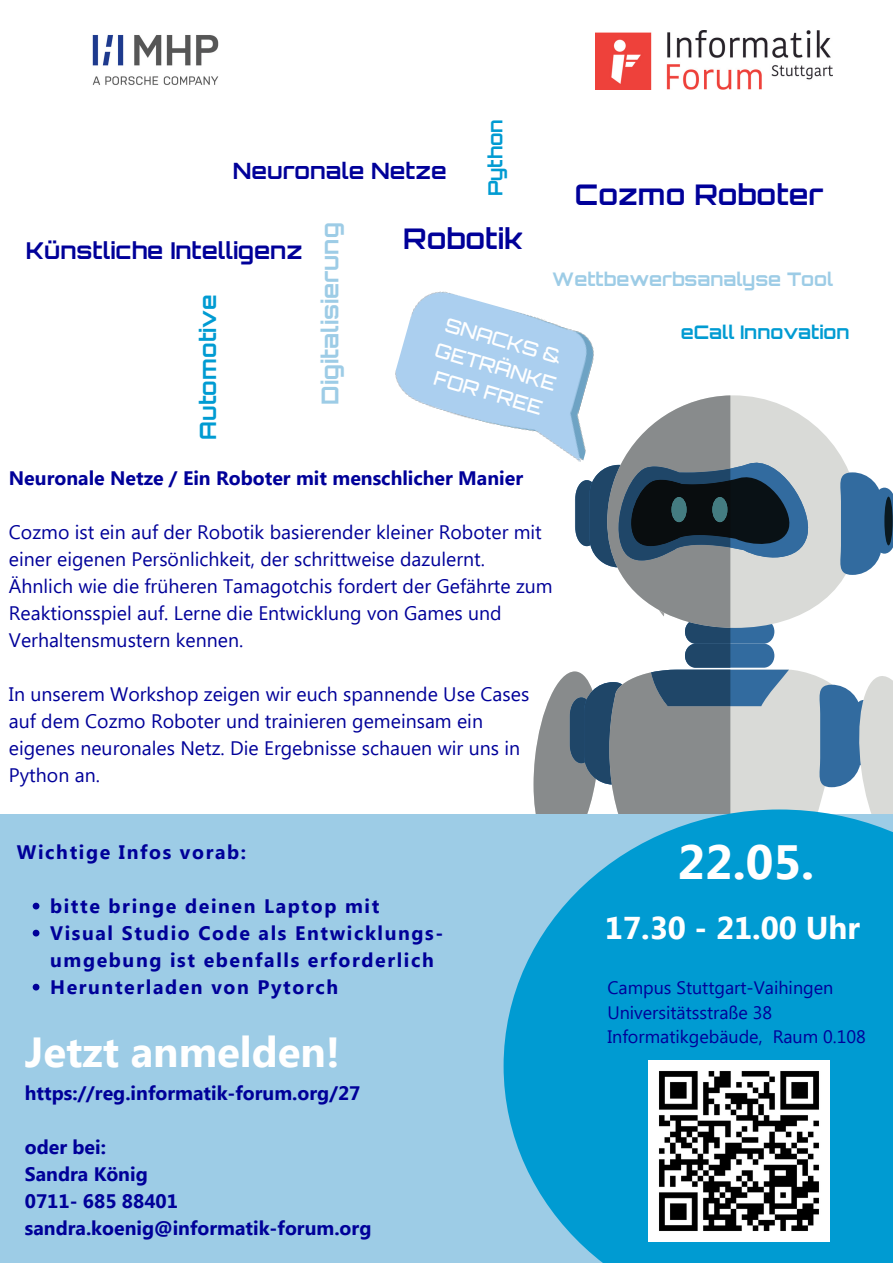
<style>
.page{position:relative;width:893px;height:1263px;background:#fff}
.page>*{position:absolute;margin:0;border:0;box-sizing:border-box;transform-origin:0 0}
.t1{font:700 48px "Segoe UI";color:#fff}
.t2{font:700 42px "Segoe UI";color:#fff}
.t3{font:700 31.5px "Segoe UI";color:#fff}
.t4{font:700 28.5px "Orbitron";color:#009}
.t5{font:700 23.25px "Orbitron";color:#009}
.t6{font:700 23.25px "Orbitron";color:#9dcce6}
.t7{font:700 22.5px "Orbitron";color:#009}
.t8{font:700 22.5px "Orbitron";color:#009bd2}
.t9{font:19.5px/27px "Segoe UI";color:#009}
.t10{font:700 19.5px/27px "Segoe UI";color:#009}
.t11{font:700 19.5px/27px "Segoe UI";letter-spacing:.085em;color:#009}
.t12{font:500 19.5px "Orbitron";color:#fff}
.t13{font:700 19.5px "Orbitron";color:#009bd2}
.t14{font:700 18.75px "Orbitron";color:#9dcce6}
.t15{font:700 18.75px "Orbitron";color:#009bd2}
.t16{font:18px/24.8px "Segoe UI";color:#009}
</style>
<div class="page">
<img style="left:596px;top:31px;width:237px;height:58px">
<img style="left:92px;top:35px;width:127px;height:50px">
<svg style="left:533px;top:395px;width:360px;height:414px"></svg>
<div style="left:712px;top:497px;width:15px;height:25px;background:#447c81;border-radius:50%"></div>
<div style="left:671px;top:497px;width:15px;height:25px;background:#447c81;border-radius:50%"></div>
<div style="left:0;top:814px;width:893px;height:449px;background:#9dcce6"></div>
<svg style="left:503px;top:809px;width:390px;height:454px;fill:#009bd2"></svg>
<img style="left:649px;top:1061px;width:180px;height:180px">
<img style="left:395px;top:291px;width:222px;height:171px">
<svg style="left:33px;top:903px;width:6px;height:6px"></svg>
<svg style="left:33px;top:930px;width:6px;height:6px"></svg>
<svg style="left:33px;top:984px;width:6px;height:6px"></svg>
<p class="t7" style="left:233px;top:157px;width:215px">Neuronale Netze</p>
<p class="t13" style="left:483px;top:196px;width:79px;rotate:-90deg">Python</p>
<h3 class="t4" style="left:575px;top:176px;width:250px">Cozmo Roboter</h3>
<p class="t5" style="left:26px;top:235px;width:278px">Künstliche Intelligenz</p>
<p class="t8" style="left:193px;top:440px;width:147px;rotate:-90deg">Automotive</p>
<p class="t6" style="left:315px;top:405px;width:184px;rotate:-90deg">Digitalisierung</p>
<h3 class="t4" style="left:403px;top:220px;width:121px">Robotik</h3>
<p class="t14" style="left:552px;top:267px;width:282px">Wettbewerbsanalyse Tool</p>
<p class="t15" style="left:681px;top:320px;width:170px">eCall Innovation</p>
<p class="t12" style="left:449px;top:312px;width:122px;rotate:16deg">SNACKS &amp;</p>
<p class="t12" style="left:438px;top:365px;width:114px;rotate:16deg">FOR FREE</p>
<p class="t12" style="left:439px;top:337px;width:127px;rotate:16deg">GETRÄNKE</p>
<p class="t10" style="left:9px;top:464px;width:516px">Neuronale Netze / Ein Roboter mit menschlicher Manier</p>
<p class="t9" style="left:9px;top:518px;width:545px">Cozmo ist ein auf der Robotik basierender kleiner Roboter mit einer eigenen Persönlichkeit, der schrittweise dazulernt.<br>Ähnlich wie die früheren Tamagotchis fordert der Gefährte zum Reaktionsspiel auf. Lerne die Entwicklung von Games und Verhaltensmustern kennen.</p>
<p class="t9" style="left:9px;top:680px;width:522px">In unserem Workshop zeigen wir euch spannende Use Cases auf dem Cozmo Roboter und trainieren gemeinsam ein eigenes neuronales Netz. Die Ergebnisse schauen wir uns in Python an.</p>
<p class="t11" style="left:17px;top:837px;width:231px">Wichtige Infos vorab:</p>
<h1 class="t1" style="left:677px;top:827px;width:138px">22.05.</h1>
<h3 class="t3" style="left:605px;top:905px;width:256px">17.30 - 21.00 Uhr</h3>
<p class="t11" style="left:50px;top:891px;width:395px">bitte bringe deinen Laptop mit Visual Studio Code als Entwicklungs&shy;umgebung ist ebenfalls erforderlich Herunterladen von Pytorch</p>
<p class="t16" style="left:607px;top:974px;width:260px">Campus Stuttgart-Vaihingen<br>Universitätsstraße 38<br>Informatikgebäude, Raum 0.108</p>
<h2 class="t2" style="left:25px;top:1022px;width:316px">Jetzt anmelden!</h2>
<p class="t10" style="left:25px;top:1079px;width:337px">https://reg.informatik-forum.org/27</p>
<p class="t10" style="left:25px;top:1133px;width:348px">oder bei:<br>Sandra König<br>0711- 685 88401 sandra.koenig@informatik-forum.org</p>
</div>
